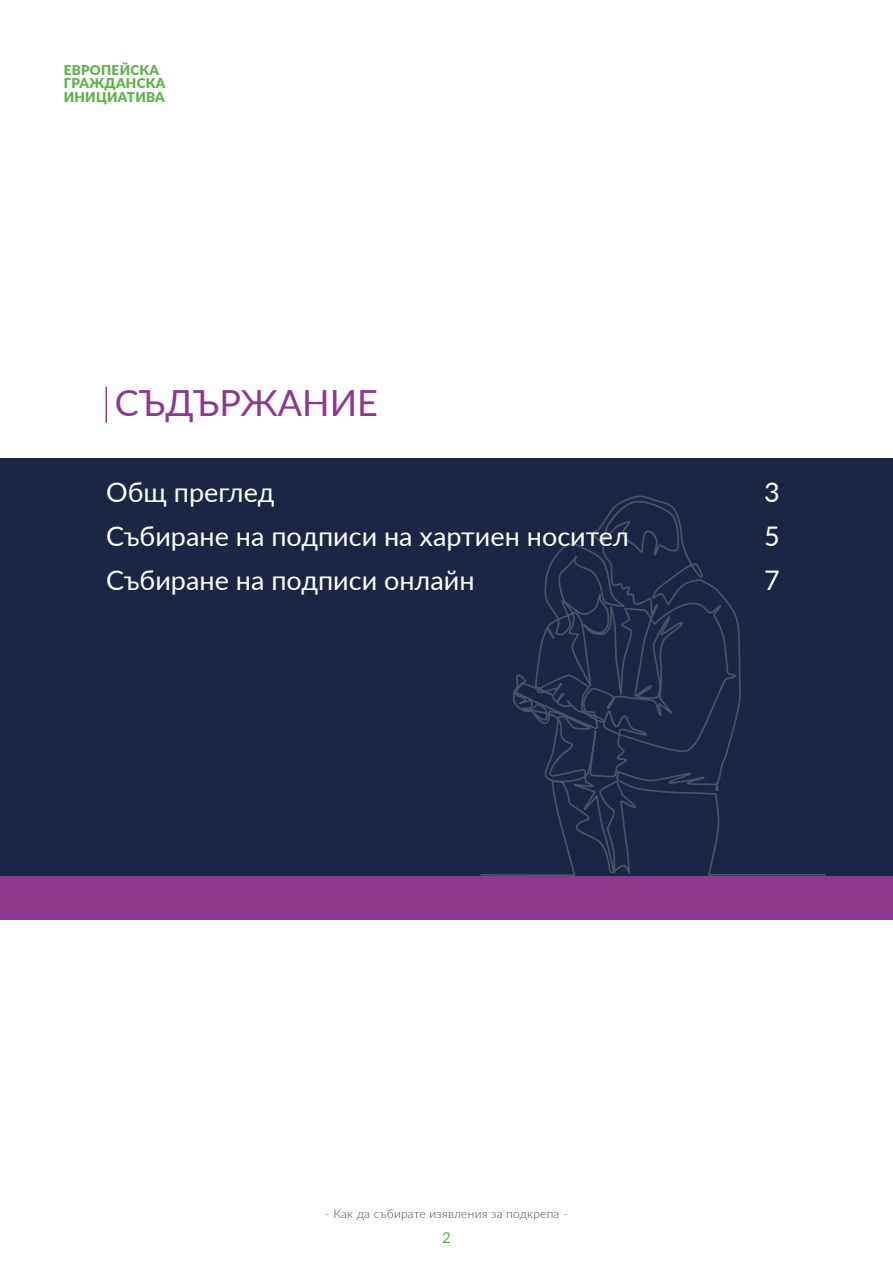
<style>
.page{position:relative;width:893px;height:1263px;background:#fff}
.page>*{position:absolute;margin:0;border:0;box-sizing:border-box;transform-origin:0 0}
.t1{font:36px "Lato";color:#8c388d}
.t2{font:27px "Lato";color:#fff}
.t3{font:15px "Lato";color:#5cb246}
.t4{font:900 13.5px/13.5px "Lato";letter-spacing:.02em;color:#5cb246}
.t5{font:300 12px "Lato";letter-spacing:.02em;color:#3c3e5c}
</style>
<div class="page">
<div style="left:0;top:459px;width:893px;height:417px;background:#1c2543"></div>
<svg style="left:480px;top:495px;width:346px;height:381px"></svg>
<div style="left:0;top:876px;width:893px;height:43px;background:#8c388d"></div>
<hr style="left:106px;top:387px;width:1px;height:36px;background:#8c388d">
<p class="t4" style="left:64px;top:62px;width:103px">ЕВРОПЕЙСКА<br>ГРАЖДАНСКА<br>ИНИЦИАТИВА</p>
<h1 class="t1" style="left:115px;top:377px;width:265px">СЪДЪРЖАНИЕ</h1>
<p class="t2" style="left:106px;top:473px;width:170px">Общ преглед</p>
<p class="t2" style="left:764px;top:473px;width:17px">3</p>
<p class="t2" style="left:106px;top:517px;width:524px">Събиране на подписи на хартиен носител</p>
<p class="t2" style="left:764px;top:517px;width:17px">5</p>
<p class="t2" style="left:106px;top:560px;width:370px">Събиране на подписи онлайн</p>
<p class="t2" style="left:764px;top:560px;width:17px">7</p>
<p class="t5" style="left:325px;top:1206px;width:244px">- Как да събирате изявления за подкрепа -</p>
<p class="t3" style="left:442px;top:1227px;width:10px">2</p>
</div>
